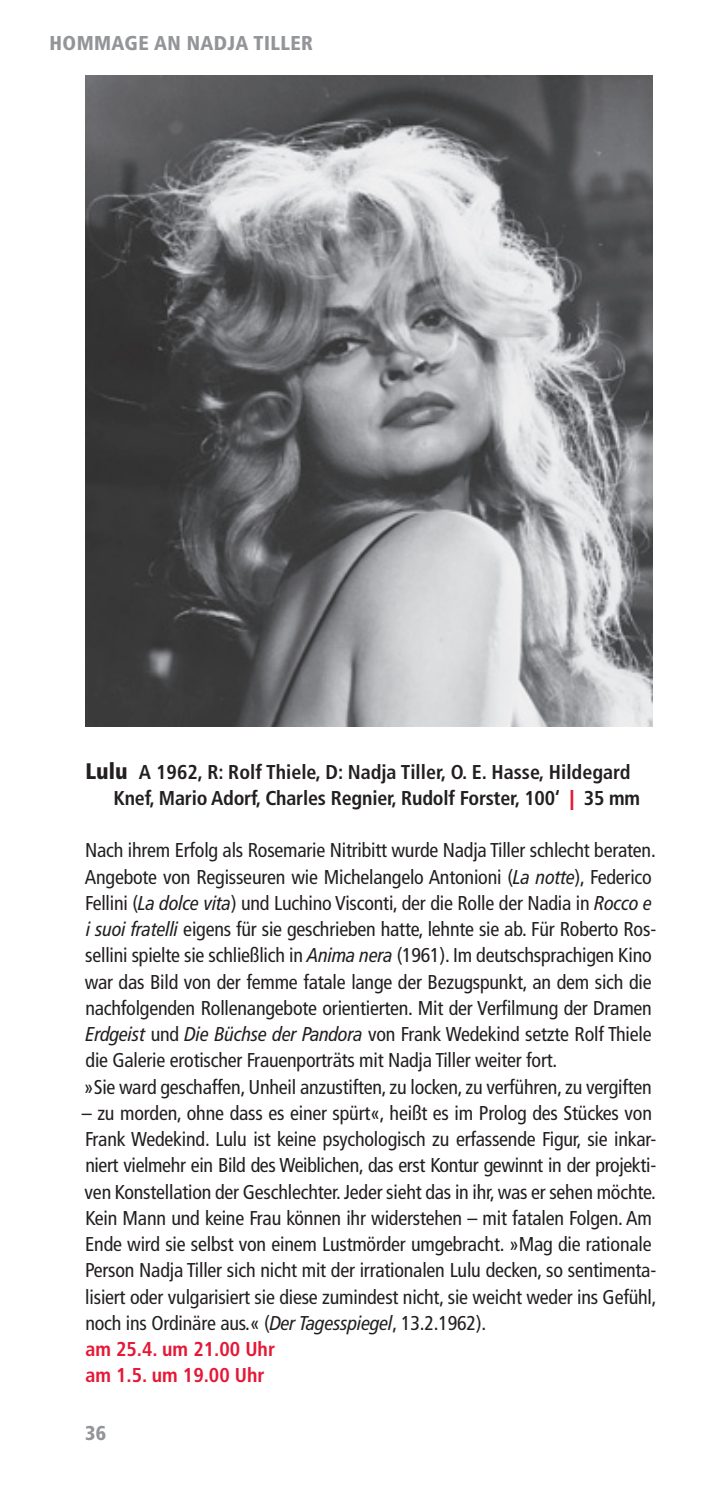
<style>
.page{position:relative;width:709px;height:1489px;background:#fff}
.page>*{position:absolute;margin:0;border:0;box-sizing:border-box;transform-origin:0 0}
.t1{font:condensed 20px/26.2px "Frutiger LT Com";letter-spacing:-.01em;color:#231f20}
.t2{font:700 condensed 20px/26.2px "Frutiger LT Com";letter-spacing:-.01em;color:#231f20}
.t3{font:900 condensed 20px "Frutiger LT Com";letter-spacing:.02em;color:#939598}
.s1{font-weight:900;font-size:22.5px}
.s2{font-weight:900;font-stretch:normal;color:#e51836}
.s3{font-style:italic}
.s4{font-weight:700;color:#e51836}
</style>
<div class="page">
<img style="left:85px;top:75px;width:567px;height:651px">
<p class="t3" style="left:50px;top:31px;width:265px">HOMMAGE AN NADJA TILLER</p>
<p class="t2" style="left:113px;top:758px;width:528px;text-indent:-28px"><span class="s1">Lulu</span> A 1962, R: Rolf Thiele, D: Nadja Tiller, O. E. Hasse, Hildegard<br>Knef, Mario Adorf, Charles Regnier, Rudolf Forster, 100‘ <span class="s2">|</span> 35 mm</p>
<p class="t1" style="left:84px;top:837px;width:574px">Nach ihrem Erfolg als Rosemarie Nitribitt wurde Nadja Tiller schlecht beraten.<br>Angebote von Regisseuren wie Michelangelo Antonioni (<span class="s3">La notte</span>), Federico Fellini (<span class="s3">La dolce vita</span>) und Luchino Visconti, der die Rolle der Nadia in <span class="s3">Rocco e i suoi fratelli</span> eigens für sie geschrieben hatte, lehnte sie ab. Für Roberto Ros&shy;sellini spielte sie schließlich in <span class="s3">Anima nera</span> (1961). Im deutschsprachigen Kino war das Bild von der femme fatale lange der Bezugspunkt, an dem sich die nachfolgenden Rollenangebote orientierten. Mit der Verfilmung der Dramen <span class="s3">Erdgeist</span> und <span class="s3">Die Büchse der Pandora</span> von Frank Wedekind setzte Rolf Thiele die Galerie erotischer Frauenporträts mit Nadja Tiller weiter fort.<br>»Sie ward geschaffen, Unheil anzustiften, zu locken, zu verführen, zu vergiften</p>
<p class="t1" style="left:82px;top:1099px;width:576px">– zu morden, ohne dass es einer spürt«, heißt es im Prolog des Stückes von Frank Wedekind. Lulu ist keine psychologisch zu erfassende Figur, sie inkar&shy;niert vielmehr ein Bild des Weiblichen, das erst Kontur gewinnt in der projekti&shy;ven Konstellation der Geschlechter. Jeder sieht das in ihr, was er sehen möchte.<br>Kein Mann und keine Frau können ihr widerstehen – mit fatalen Folgen. Am Ende wird sie selbst von einem Lustmörder umgebracht. »Mag die rationale Person Nadja Tiller sich nicht mit der irrationalen Lulu decken, so sentimenta&shy;lisiert oder vulgarisiert sie diese zumindest nicht, sie weicht weder ins Gefühl, noch ins Ordinäre aus.« (<span class="s3">Der Tagesspiegel</span>, 13.2.1962).<br><span class="s4">am 25.4. um 21.00 Uhr<br>am 1.5. um 19.00 Uhr</span></p>
<p class="t3" style="left:85px;top:1420px;width:23px">36</p>
</div>
